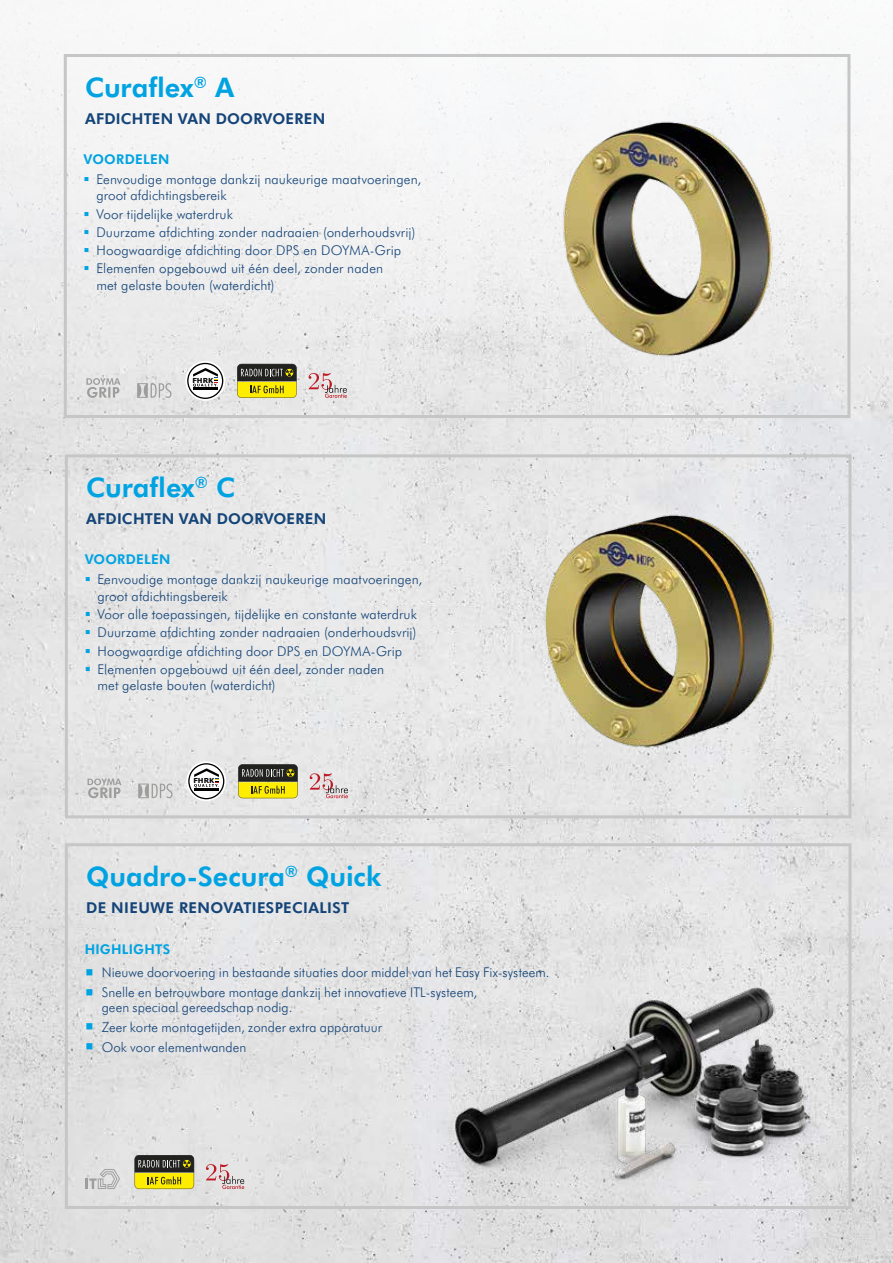
<style>
.page{position:relative;width:893px;height:1263px;background:#fff}
.page>*{position:absolute;margin:0;border:0;box-sizing:border-box;transform-origin:0 0}
.t1{font:700 27px "Futura BT";color:#00a3e2}
.t2{font:700 15px "Futura BT";letter-spacing:.02em;color:#144478}
.t3{font:300 13.5px/18.3px "Futura BT";letter-spacing:.01em;color:#144478}
.t4{font:700 13.5px "Futura BT";letter-spacing:.02em;color:#00a3e2}
.t5{font:700 6.9px "Verdana";color:#000}
</style>
<div class="page">
<img style="left:0;top:0;width:893px;height:1263px">
<div style="left:65px;top:454px;width:786px;height:364px;border:3px solid #c6c6c6"></div>
<div style="left:65px;top:843px;width:786px;height:366px;border:3px solid #c6c6c6"></div>
<svg style="left:86px;top:1169px;width:34px;height:20px"></svg>
<svg style="left:206px;top:1164px;width:38px;height:25px"></svg>
<svg style="left:135px;top:1155px;width:59px;height:34px;background:#8c8522"></svg>
<img style="left:403px;top:949px;width:419px;height:243px">
<div style="left:64px;top:54px;width:786px;height:364px;border:3px solid #c6c6c6"></div>
<img style="left:532px;top:505px;width:247px;height:247px">
<svg style="left:86px;top:378px;width:34px;height:20px"></svg>
<div style="left:137px;top:383px;width:10px;height:15px;border:1px solid #9d9d9c"></div>
<svg style="left:138px;top:383px;width:33px;height:15px"></svg>
<svg style="left:309px;top:373px;width:38px;height:25px"></svg>
<svg style="left:237px;top:364px;width:60px;height:34px;background:#8d8524"></svg>
<svg style="left:185px;top:361px;width:40px;height:40px"></svg>
<svg style="left:187px;top:363px;width:36px;height:36px"></svg>
<img style="left:502px;top:99px;width:287px;height:279px">
<svg style="left:88px;top:778px;width:34px;height:20px"></svg>
<svg style="left:139px;top:783px;width:34px;height:15px"></svg>
<svg style="left:310px;top:773px;width:38px;height:25px"></svg>
<svg style="left:238px;top:764px;width:60px;height:34px;background:#8d8524"></svg>
<svg style="left:186px;top:761px;width:40px;height:40px"></svg>
<svg style="left:188px;top:763px;width:36px;height:36px"></svg>
<svg style="left:85px;top:177px;width:4px;height:4px"></svg>
<svg style="left:85px;top:212px;width:4px;height:4px"></svg>
<svg style="left:85px;top:230px;width:4px;height:4px"></svg>
<svg style="left:85px;top:248px;width:4px;height:4px"></svg>
<svg style="left:85px;top:267px;width:4px;height:4px"></svg>
<svg style="left:86px;top:577px;width:4px;height:4px"></svg>
<svg style="left:86px;top:612px;width:4px;height:4px"></svg>
<svg style="left:86px;top:630px;width:4px;height:4px"></svg>
<svg style="left:86px;top:649px;width:4px;height:4px"></svg>
<svg style="left:86px;top:667px;width:4px;height:4px"></svg>
<svg style="left:86px;top:969px;width:6px;height:6px"></svg>
<svg style="left:86px;top:989px;width:6px;height:6px"></svg>
<svg style="left:86px;top:1024px;width:6px;height:6px"></svg>
<svg style="left:86px;top:1043px;width:6px;height:7px"></svg>
<h1 class="t1" style="left:85px;top:68px;width:151px">Curaflex<sup>®</sup> A</h1>
<p class="t2" style="left:85px;top:108px;width:242px">AFDICHTEN VAN DOORVOEREN</p>
<p class="t4" style="left:84px;top:149px;width:87px">VOORDELEN</p>
<p class="t3" style="left:96px;top:171px;width:327px;line-height:16.2px">Eenvoudige montage dankzij naukeurige maatvoeringen, groot afdichtingsbereik</p>
<p class="t3" style="left:96px;top:204px;width:321px">Voor tijdelijke waterdruk<br>Duurzame afdichting zonder nadraaien (onderhoudsvrij)<br>Hoogwaardige afdichting door DPS en DOYMA-Grip Elementen opgebouwd uit één deel, zonder naden</p>
<p class="t3" style="left:96px;top:275px;width:180px">met gelaste bouten (waterdicht)</p>
<p class="t5" style="left:192px;top:375px;width:23px">FHRK</p>
<h1 class="t1" style="left:86px;top:468px;width:151px">Curaflex<sup>®</sup> C</h1>
<p class="t2" style="left:86px;top:508px;width:242px">AFDICHTEN VAN DOORVOEREN</p>
<p class="t4" style="left:85px;top:550px;width:87px">VOORDELEN</p>
<p class="t3" style="left:97px;top:571px;width:327px;line-height:16.2px">Eenvoudige montage dankzij naukeurige maatvoeringen, groot afdichtingsbereik</p>
<p class="t3" style="left:97px;top:604px;width:321px">Voor alle toepassingen, tijdelijke en constante waterdruk Duurzame afdichting zonder nadraaien (onderhoudsvrij)<br>Hoogwaardige afdichting door DPS en DOYMA-Grip Elementen opgebouwd uit één deel, zonder naden</p>
<p class="t3" style="left:97px;top:676px;width:180px">met gelaste bouten (waterdicht)</p>
<p class="t5" style="left:193px;top:775px;width:23px">FHRK</p>
<h1 class="t1" style="left:86px;top:857px;width:297px">Quadro-Secura<sup>®</sup> Quick</h1>
<p class="t2" style="left:86px;top:897px;width:265px">DE NIEUWE RENOVATIESPECIALIST</p>
<p class="t4" style="left:85px;top:940px;width:87px">HIGHLIGHTS</p>
<p class="t3" style="left:102px;top:962px;width:449px;line-height:19.8px">Nieuwe doorvoering in bestaande situaties door middel van het Easy Fix-systeem.<br>Snelle en betrouwbare montage dankzij het innovatieve ITL-systeem,</p>
<p class="t3" style="left:102px;top:997px;width:282px;line-height:19.8px">geen speciaal gereedschap nodig.<br>Zeer korte montagetijden, zonder extra apparatuur<br>Ook voor elementwanden</p>
</div>
